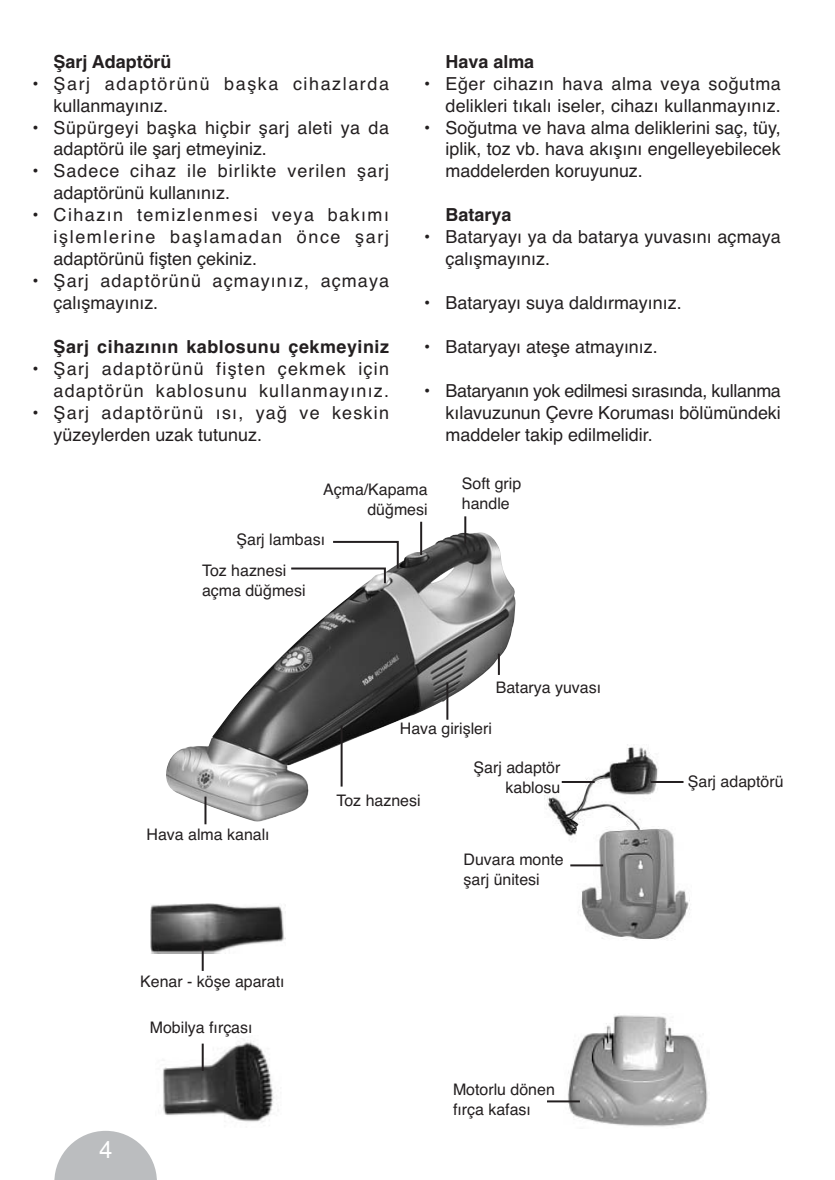
<style>
.page{position:relative;width:835px;height:1180px;background:#fff}
.page>*{position:absolute;margin:0;border:0;box-sizing:border-box;transform-origin:0 0}
.t1{font:23.97px "Helvetica BB";color:#fff}
.t2{font:17.85px/21.9px "Helvetica TU";letter-spacing:.005em;color:#231f20;text-align:justify}
.t3{font:17.85px/21.9px "Helvetica TU";letter-spacing:.065em;color:#231f20;text-align:right}
.t4{font:17.85px/21.9px "Helvetica TU";letter-spacing:.03em;color:#231f20}
.t5{font:17.85px/21.9px "Helvetica TU";letter-spacing:.055em;color:#231f20}
.t6{font:17.85px/21.9px "Helvetica TU";letter-spacing:.07em;color:#231f20}
.t7{font:17.85px/21.9px "Helvetica TU";letter-spacing:.09em;color:#231f20}
.t8{font:17.85px/21.9px "Helvetica TU";letter-spacing:.06em;color:#231f20}
.t9{font:700 17.85px "Helvetica TU";letter-spacing:.03em;color:#231f20}
.t10{font:700 17.85px "Helvetica TU";color:#231f20}
.t11{font:15.92px/19.9px "Helvetica TU";color:#231f20}
</style>
<div class="page">
<svg style="left:54px;top:516px;width:654px;height:663px"></svg>
<p class="t10" style="left:54px;top:55px;width:119px">Şarj Adaptörü</p>
<p class="t7" style="left:54px;top:74px;width:337px;text-indent:-23px">• Şarj adaptörünü başka cihazlarda kullanmayınız.</p>
<p class="t4" style="left:54px;top:118px;width:337px;text-indent:-23px">• Süpürgeyi başka hiçbir şarj aleti ya da adaptörü ile şarj etmeyiniz.</p>
<p class="t5" style="left:54px;top:162px;width:337px;text-indent:-23px">• Sadece cihaz ile birlikte verilen şarj adaptörünü kullanınız.</p>
<p class="t2" style="left:54px;top:206px;width:337px;text-indent:-23px">• Cihazın temizlenmesi veya bakımı işlemlerine başlamadan önce şarj adaptörünü fişten çekiniz.</p>
<p class="t8" style="left:54px;top:271px;width:337px;text-indent:-23px">• Şarj adaptörünü açmayınız, açmaya çalışmayınız.</p>
<p class="t9" style="left:54px;top:340px;width:337px">Şarj cihazının kablosunu çekmeyiniz</p>
<p class="t3" style="left:31px;top:359px;width:359px">• Şarj adaptörünü fişten çekmek için adaptörün kablosunu kullanmayınız.</p>
<p class="t6" style="left:54px;top:403px;width:337px;text-indent:-23px">• Şarj adaptörünü ısı, yağ ve keskin yüzeylerden uzak tutunuz.</p>
<p class="t10" style="left:445px;top:55px;width:90px">Hava alma</p>
<p class="t2" style="left:423px;top:74px;width:359px;text-align:right">• Eğer cihazın hava alma veya soğutma delikleri tıkalı iseler, cihazı kullanmayınız.</p>
<p class="t2" style="left:445px;top:118px;width:337px;text-indent:-23px">• Soğutma ve hava alma deliklerini saç, tüy, iplik, toz vb. hava akışını engelleyebilecek maddelerden koruyunuz.</p>
<p class="t10" style="left:445px;top:208px;width:67px">Batarya</p>
<p class="t2" style="left:445px;top:228px;width:337px;text-indent:-23px">• Bataryayı ya da batarya yuvasını açmaya çalışmayınız.</p>
<p class="t2" style="left:423px;top:293px;width:260px">• Bataryayı suya daldırmayınız.</p>
<p class="t2" style="left:423px;top:337px;width:236px">• Bataryayı ateşe atmayınız.</p>
<p class="t2" style="left:445px;top:381px;width:337px;text-indent:-23px">• Bataryanın yok edilmesi sırasında, kullanma kılavuzunun Çevre Koruması bölümündeki maddeler takip edilmelidir.</p>
<p class="t11" style="left:323px;top:481px;width:106px;text-align:right">Açma/Kapama düğmesi</p>
<p class="t11" style="left:236px;top:530px;width:90px">Şarj lambası</p>
<p class="t11" style="left:202px;top:561px;width:105px">Toz haznesi açma düğmesi</p>
<p class="t11" style="left:462px;top:475px;width:61px">Soft grip handle</p>
<p class="t11" style="left:496px;top:679px;width:107px">Batarya yuvası</p>
<p class="t11" style="left:147px;top:825px;width:125px">Hava alma kanalı</p>
<p class="t11" style="left:140px;top:973px;width:146px">Kenar - köşe aparatı</p>
<p class="t11" style="left:150px;top:1018px;width:104px">Mobilya fırçası</p>
<h1 class="t1" style="left:99px;top:1140px;width:15px">4</h1>
<p class="t11" style="left:400px;top:719px;width:94px">Hava girişleri</p>
<p class="t11" style="left:336px;top:791px;width:86px">Toz haznesi</p>
<p class="t11" style="left:473px;top:759px;width:88px;text-align:right">Şarj adaptör kablosu</p>
<p class="t11" style="left:463px;top:851px;width:102px">Duvara monte şarj ünitesi</p>
<p class="t11" style="left:453px;top:1080px;width:103px">Motorlu dönen fırça kafası</p>
<p class="t11" style="left:688px;top:772px;width:97px">Şarj adaptörü</p>
</div>
